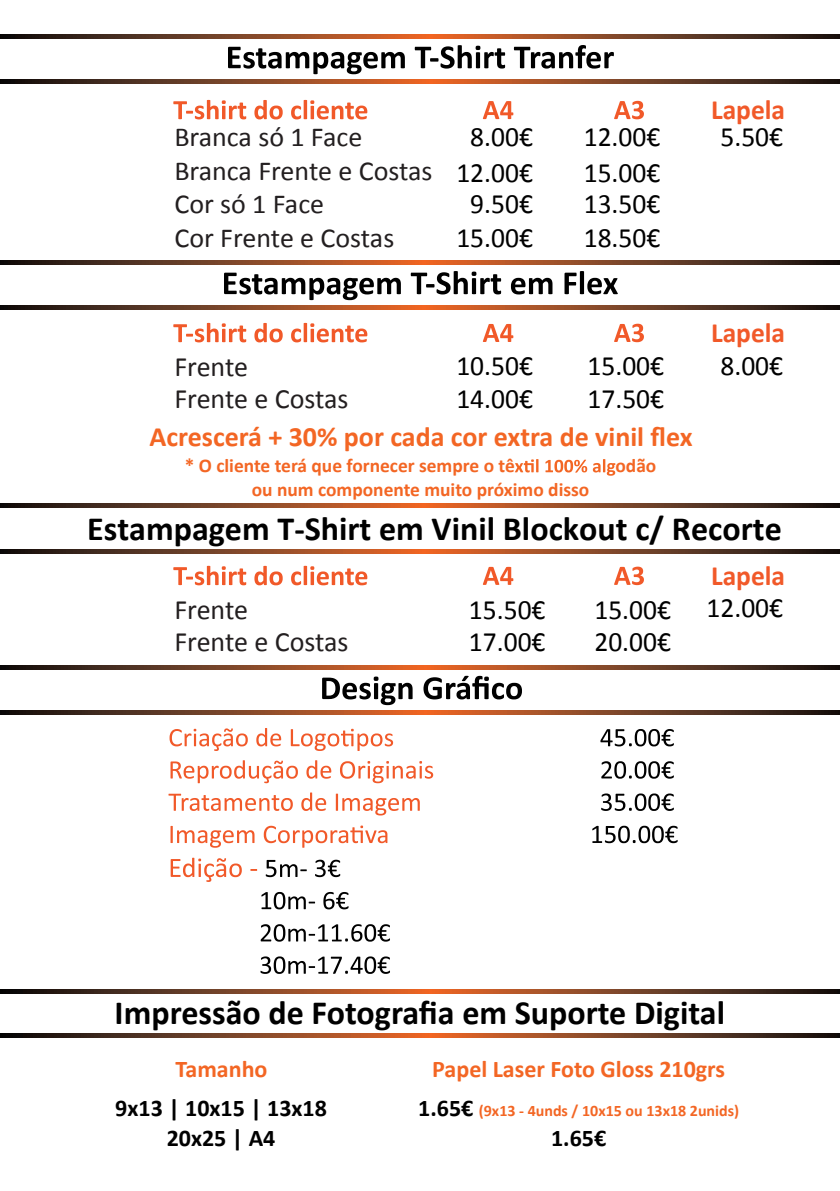
<style>
.page{position:relative;width:840px;height:1191px;background:#fff}
.page>*{position:absolute;margin:0;border:0;box-sizing:border-box;transform-origin:0 0}
.t1{font:700 34px "Calibri";color:#000}
.t2{font:28px/33.6px "Calibri";color:#000}
.t3{font:700 28px "Calibri";color:#f36624}
.t4{font:28px/32.2px "Calibri";letter-spacing:-.01em;color:#231f20}
.t5{font:700 28px "Calibri";color:#f15929}
.t6{font:27.4px/33.6px "Calibri";color:#231f20}
.t7{font:700 24px "Calibri";color:#f36624}
.t8{font:700 24px "Calibri";color:#000}
.t9{font:700 19.4px "Calibri";color:#f36624}
.t10{font:700 16px "Calibri";color:#f36624}
.s1{font-size:24px;color:#000}
</style>
<div class="page">
<svg style="left:0;top:711px;width:839px;height:4px"></svg>
<svg style="left:0;top:665px;width:839px;height:4px"></svg>
<svg style="left:322px;top:676px;width:199px;height:29px"></svg>
<svg style="left:169px;top:728px;width:224px;height:23px"></svg>
<svg style="left:170px;top:760px;width:263px;height:23px"></svg>
<svg style="left:168px;top:792px;width:251px;height:23px"></svg>
<svg style="left:170px;top:825px;width:217px;height:22px"></svg>
<svg style="left:170px;top:857px;width:87px;height:25px"></svg>
<svg style="left:265px;top:859px;width:75px;height:18px"></svg>
<svg style="left:261px;top:892px;width:87px;height:17px"></svg>
<svg style="left:260px;top:924px;width:130px;height:17px"></svg>
<svg style="left:260px;top:956px;width:130px;height:18px"></svg>
<svg style="left:600px;top:729px;width:73px;height:17px"></svg>
<svg style="left:601px;top:761px;width:72px;height:17px"></svg>
<svg style="left:601px;top:793px;width:72px;height:18px"></svg>
<svg style="left:592px;top:825px;width:85px;height:18px"></svg>
<svg style="left:0;top:80px;width:839px;height:4px"></svg>
<svg style="left:0;top:34px;width:839px;height:4px"></svg>
<svg style="left:228px;top:45px;width:385px;height:29px"></svg>
<svg style="left:482px;top:101px;width:31px;height:18px"></svg>
<svg style="left:614px;top:101px;width:29px;height:18px"></svg>
<svg style="left:173px;top:100px;width:194px;height:19px"></svg>
<svg style="left:0;top:306px;width:839px;height:4px"></svg>
<svg style="left:0;top:260px;width:839px;height:4px"></svg>
<svg style="left:224px;top:271px;width:393px;height:29px"></svg>
<svg style="left:0;top:549px;width:839px;height:4px"></svg>
<svg style="left:0;top:503px;width:839px;height:4px"></svg>
<svg style="left:482px;top:324px;width:31px;height:18px"></svg>
<svg style="left:614px;top:324px;width:29px;height:18px"></svg>
<svg style="left:173px;top:323px;width:194px;height:19px"></svg>
<svg style="left:482px;top:567px;width:31px;height:18px"></svg>
<svg style="left:614px;top:566px;width:29px;height:19px"></svg>
<svg style="left:173px;top:566px;width:194px;height:19px"></svg>
<svg style="left:515px;top:459px;width:100px;height:17px"></svg>
<svg style="left:0;top:1033px;width:839px;height:4px"></svg>
<svg style="left:0;top:989px;width:839px;height:4px"></svg>
<p class="t6" style="left:174px;top:120px;width:259px">Branca só 1 Face<br>Branca Frente e Costas<br>Cor só 1 Face<br>Cor Frente e Costas</p>
<p class="t2" style="left:456px;top:119px;width:78px;line-height:35.4px;text-align:center">8.00€<br>12.00€</p>
<p class="t2" style="left:456px;top:187px;width:78px;text-align:center">9.50€<br>15.00€</p>
<p class="t4" style="left:174px;top:351px;width:175px">Frente<br>Frente e Costas</p>
<p class="t2" style="left:456px;top:348px;width:78px">10.50€<br>14.00€</p>
<p class="t2" style="left:583px;top:119px;width:78px;line-height:35.4px">12.00€<br>15.00€</p>
<p class="t2" style="left:583px;top:187px;width:78px">13.50€<br>18.50€</p>
<p class="t5" style="left:710px;top:92px;width:76px">Lapela</p>
<p class="t2" style="left:720px;top:120px;width:64px">5.50€</p>
<p class="t5" style="left:710px;top:315px;width:76px">Lapela</p>
<p class="t2" style="left:587px;top:348px;width:78px">15.00€</p>
<p class="t2" style="left:720px;top:348px;width:64px">8.00€</p>
<p class="t2" style="left:587px;top:382px;width:78px">17.50€</p>
<p class="t3" style="left:149px;top:419px;width:544px">Acrescerá + 30% por cada cor extra de vinil flex</p>
<p class="t9" style="left:185px;top:453px;width:331px">* O cliente terá que fornecer sempre o tê</p>
<p class="t9" style="left:615px;top:453px;width:42px">odão</p>
<p class="t9" style="left:252px;top:477px;width:339px">ou num componente muito próximo disso</p>
<p class="t1" style="left:87px;top:507px;width:695px">Estampagem T-Shirt em Vinil Blockout c/ Recorte</p>
<p class="t4" style="left:174px;top:593px;width:175px">Frente<br>Frente e Costas</p>
<p class="t2" style="left:468px;top:593px;width:78px">15.50€</p>
<p class="t2" style="left:594px;top:593px;width:78px">15.00€</p>
<p class="t2" style="left:468px;top:625px;width:78px">17.00€</p>
<p class="t2" style="left:594px;top:625px;width:78px">20.00€</p>
<p class="t5" style="left:710px;top:557px;width:76px">Lapela</p>
<p class="t2" style="left:706px;top:591px;width:78px">12.00€</p>
<p class="t1" style="left:115px;top:990px;width:611px">Impressão de Fotografia em Suporte Digital</p>
<p class="t7" style="left:175px;top:1053px;width:93px">Tamanho</p>
<p class="t7" style="left:432px;top:1053px;width:294px">Papel Laser Foto Gloss 210grs</p>
<p class="t8" style="left:115px;top:1093px;width:213px">9x13 | 10x15 | 13x18</p>
<p class="t10" style="left:418px;top:1100px;width:322px"><span class="s1">1.65€</span> (9x13 - 4unds / 10x15 ou 13x18 2unids)</p>
<p class="t8" style="left:551px;top:1122px;width:57px">1.65€</p>
<p class="t8" style="left:167px;top:1122px;width:110px">20x25 | A4</p>
</div>
